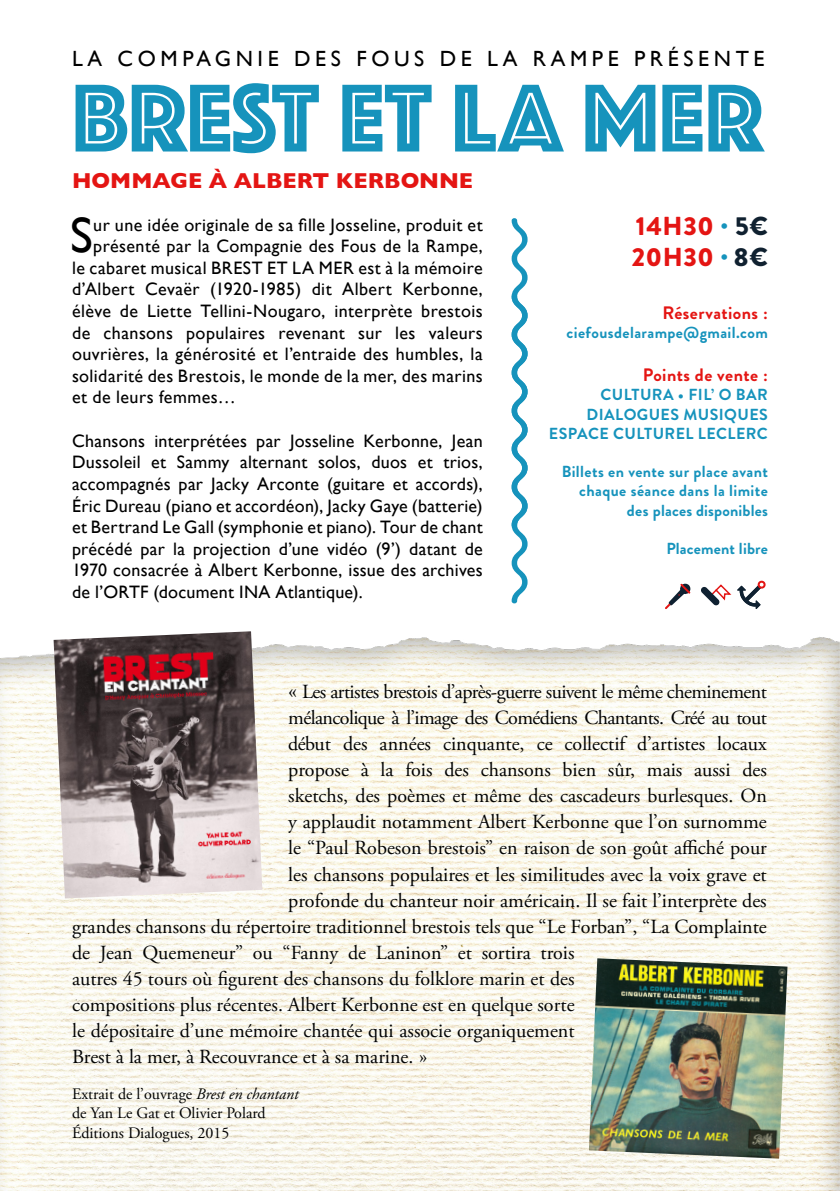
<style>
.page{position:relative;width:840px;height:1191px;background:#fff}
.page>*{position:absolute;margin:0;border:0;box-sizing:border-box;transform-origin:0 0}
.t1{font:100px "Phosphate Inline";color:#1693bc}
.t2{font:49.6px "Gill Sans";color:#000}
.t3{font:900 26px/31.2px "Brandon Grotesque";letter-spacing:.025em;color:#e41513}
.t4{font:22px "Gill Sans";letter-spacing:.21em;color:#000}
.t5{font:700 22px "Gill Sans";color:#e41513}
.t6{font:20px "Adobe Garamond Pro";color:#010202}
.t7{font:20px "Adobe Garamond Pro";letter-spacing:-.03em;color:#010202}
.t8{font:18px/21.6px "Gill Sans";letter-spacing:.025em;color:#000;text-align:justify}
.t9{font:700 18px "Brandon Grotesque";letter-spacing:.025em;color:#e41513}
.t10{font:700 16px/19.2px "Brandon Grotesque";letter-spacing:.025em;color:#1693bc;text-align:right}
.t11{font:16px/19.2px "Adobe Garamond Pro";color:#010202}
.s1{color:#1693bc}
.s2{color:#102130}
.s3{font-size:24px}
.s4{font-size:22px}
.s5{font-style:italic}
.s6{color:#000}
</style>
<div class="page">
<img style="left:0;top:637px;width:839px;height:554px">
<svg style="left:665px;top:583px;width:25px;height:26px"></svg>
<svg style="left:701px;top:580px;width:65px;height:29px"></svg>
<img style="left:54px;top:631px;width:208px;height:267px">
<svg style="left:511px;top:218px;width:16px;height:385px"></svg>
<img style="left:588px;top:958px;width:199px;height:200px">
<p class="t4" style="left:72px;top:46px;width:693px">LA COMPAGNIE DES FOUS DE LA RAMPE PRÉSENTE</p>
<h1 class="t1" style="left:72px;top:47px;width:692px">BREST ET LA MER</h1>
<p class="t5" style="left:72px;top:163px;width:402px">HOMMAGE À ALBERT KERBONNE</p>
<h2 class="t2" style="left:70px;top:206px;width:24px">S</h2>
<p class="t8" style="left:93px;top:213px;width:391px">ur une idée originale de sa fille Josseline, produit et</p>
<p class="t8" style="left:93px;top:235px;width:391px">présenté par la Compagnie des Fous de la Rampe,</p>
<p class="t8" style="left:72px;top:257px;width:412px">le cabaret musical BREST ET LA MER est à la mémoire</p>
<p class="t8" style="left:72px;top:278px;width:412px">d’Albert Cevaër (1920-1985) dit Albert Kerbonne,</p>
<p class="t8" style="left:72px;top:300px;width:412px">élève de Liette Tellini-Nougaro, interprète brestois</p>
<p class="t8" style="left:72px;top:321px;width:412px">de chansons populaires revenant sur les valeurs</p>
<p class="t8" style="left:72px;top:343px;width:412px">ouvrières, la générosité et l’entraide des humbles, la</p>
<p class="t8" style="left:72px;top:365px;width:412px">solidarité des Brestois, le monde de la mer, des marins</p>
<p class="t8" style="left:72px;top:386px;width:165px">et de leurs femmes…</p>
<p class="t8" style="left:72px;top:429px;width:412px">Chansons interprétées par Josseline Kerbonne, Jean Dussoleil et Sammy alternant solos, duos et trios, accompagnés par Jacky Arconte (guitare et accords), Éric Dureau (piano et accordéon), Jacky Gaye (batterie) et Bertrand Le Gall (symphonie et piano). Tour de chant précédé par la projection d’une vidéo (9’) datant de 1970 consacrée à Albert Kerbonne, issue des archives de l’ORTF (document INA Atlantique).</p>
<h3 class="t3" style="left:631px;top:211px;width:137px">14H30 <span class="s1">·</span> <span class="s2">5€<br></span>20H30 <span class="s1">·</span> <span class="s2">8€</span></h3>
<p class="t9" style="left:662px;top:300px;width:107px">Réservations :</p>
<p class="t10" style="left:566px;top:323px;width:203px">ciefousdelarampe@gmail.com</p>
<p class="t9" style="left:642px;top:362px;width:126px">Points de vente :</p>
<p class="t10" style="left:548px;top:385px;width:220px">CULTURA • FIL’ O BAR<br>DIALOGUES MUSIQUES<br>ESPACE CULTUREL LECLERC</p>
<p class="t10" style="left:561px;top:462px;width:207px">Billets en vente sur place avant chaque séance dans la limite des places disponibles</p>
<p class="t10" style="left:666px;top:539px;width:103px">Placement libre</p>
<p class="t7" style="left:288px;top:680px;width:480px"><span class="s3">«</span> Les artistes brestois d’après-guerre suivent le même cheminement</p>
<p class="t7" style="left:288px;top:706px;width:479px">mélancolique à l’image des Comédiens Chantants. Créé au tout</p>
<p class="t6" style="left:288px;top:732px;width:479px">début des années cinquante, ce collectif d’artistes locaux</p>
<p class="t6" style="left:288px;top:758px;width:480px">propose à la fois des chansons bien sûr, mais aussi des</p>
<p class="t6" style="left:288px;top:784px;width:480px">sketchs, des poèmes et même des cascadeurs burlesques. On</p>
<p class="t6" style="left:288px;top:810px;width:480px">y applaudit notamment Albert Kerbonne que l’on surnomme</p>
<p class="t6" style="left:288px;top:836px;width:480px">le “Paul Robeson brestois” en raison de son goût affiché pour</p>
<p class="t6" style="left:288px;top:862px;width:479px">les chansons populaires et les similitudes avec la voix grave et</p>
<p class="t6" style="left:288px;top:888px;width:479px">profonde du chanteur noir américain. Il se fait l’interprète des</p>
<p class="t6" style="left:72px;top:914px;width:696px">grandes chansons du répertoire traditionnel brestois tels que “Le Forban”, “La Complainte</p>
<p class="t6" style="left:72px;top:940px;width:503px">de Jean Quemeneur” ou “Fanny de Laninon” et sortira trois</p>
<p class="t6" style="left:72px;top:966px;width:503px">autres 45 tours où figurent des chansons du folklore marin et des</p>
<p class="t6" style="left:72px;top:992px;width:503px">compositions plus récentes. Albert Kerbonne est en quelque sorte</p>
<p class="t6" style="left:72px;top:1018px;width:504px">le dépositaire d’une mémoire chantée qui associe organiquement</p>
<p class="t6" style="left:72px;top:1044px;width:356px">Brest à la mer, à Recouvrance et à sa marine. <span class="s4">»</span></p>
<p class="t11" style="left:72px;top:1085px;width:228px">Extrait de l’ouvrage <span class="s5">Brest en chantant </span>de Yan Le <span class="s6">Gat et</span> Olivier Polard<br><span class="s6">Éditions Dialogues, 2015</span></p>
</div>
